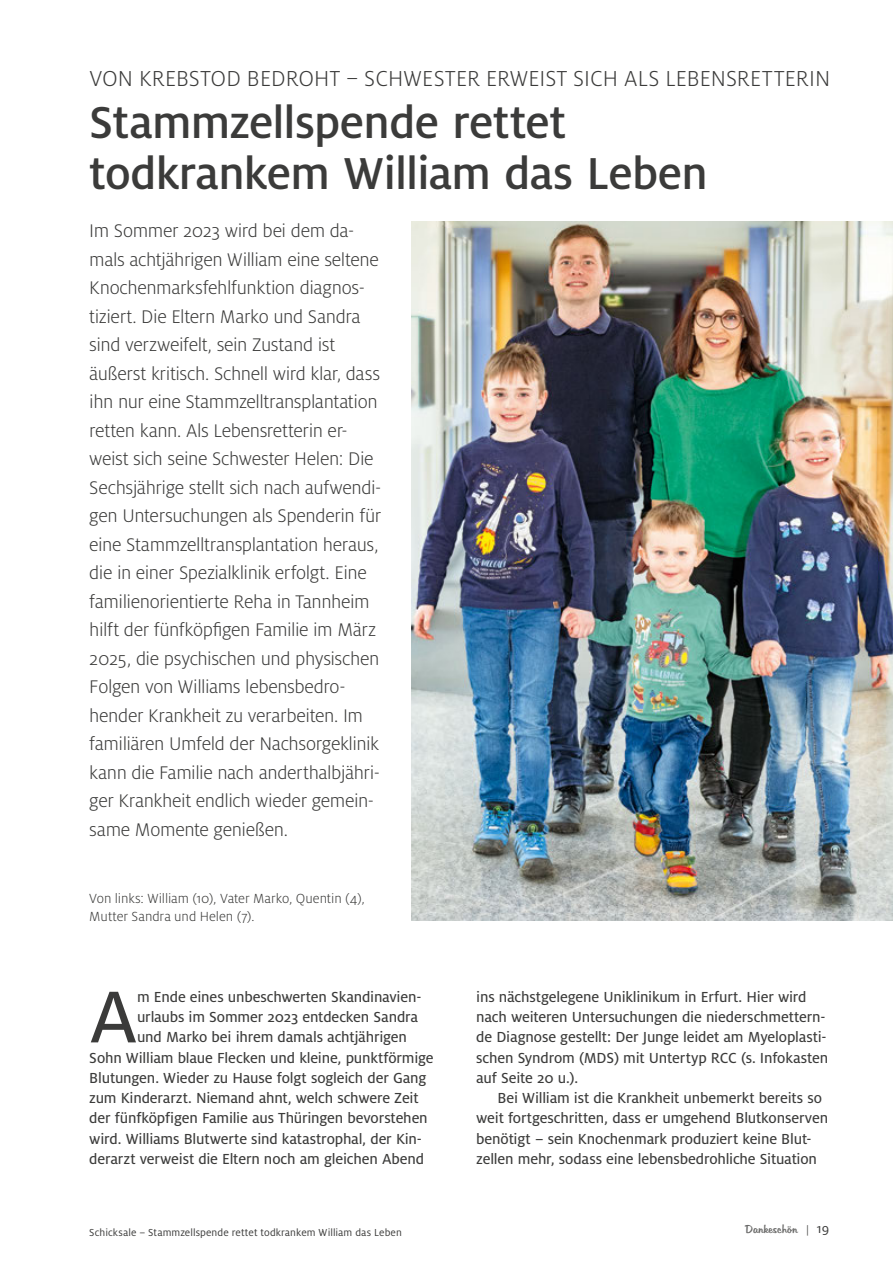
<style>
.page{position:relative;width:893px;height:1263px;background:#fff}
.page>*{position:absolute;margin:0;border:0;box-sizing:border-box;transform-origin:0 0}
.Fließtext{font:81.3px "Milo Pro Text";color:#3b3b3a}
.Fließtext-2{font:500 49.5px/51px "Milo Pro";letter-spacing:-.015em;color:#3b3b3a}
.t1{font:300 24px "Milo Pro";letter-spacing:.005em;color:#3b3b3a}
.t2{font:300 20.25px/28.5px "Milo Pro";letter-spacing:-.02em;color:#3b3b3a}
.Fließtext-3{font:16.2px/20.2px "Milo Pro Text";letter-spacing:-.01em;color:#3b3b3a}
.Bildunterschrift{font:300 14.7px/18px "Milo Pro";letter-spacing:-.005em;color:#3b3b3a}
.Kolumnentitel_rechts{font:11.25px "Milo Pro";letter-spacing:.01em;color:#3b3b3a}
.t3{font:11.25px "Tabitha";color:#6a6a69}
.s1{font-family:"Milo Pro";font-size:10.5px;color:#3b3b3a}
.s2{font-family:"Milo Pro";font-size:14.25px;color:#3b3b3a}
</style>
<div class="page">
<img style="left:411px;top:221px;width:482px;height:700px">
<p class="t1" style="left:89px;top:65px;width:742px">VON KREBSTOD BEDROHT – SCHWESTER ERWEIST SICH ALS LEBENSRETTERIN</p>
<p class="Fließtext-2" style="left:89px;top:97px;width:620px">Stammzellspende rettet todkrankem William das Leben</p>
<p class="t2" style="left:89px;top:217px;width:293px">Im Sommer 2023 wird bei dem da&shy;mals achtjährigen William eine seltene Knochenmarksfehlfunktion diagnos&shy;tiziert. Die Eltern Marko und Sandra sind verzweifelt, sein Zustand ist äußerst kritisch. Schnell wird klar, dass ihn nur eine Stammzelltransplantation retten kann. Als Lebensretterin er&shy;weist sich seine Schwester Helen: Die Sechsjährige stellt sich nach aufwendi&shy;gen Untersuchungen als Spenderin für eine Stammzelltransplantation heraus, die in einer Spezialklinik erfolgt. Eine familienorientierte Reha in Tannheim hilft der fünfköpfigen Familie im März 2025, die psychischen und physischen Folgen von Williams lebensbedro&shy;hender Krankheit zu verarbeiten. Im familiären Umfeld der Nachsorgeklinik kann die Familie nach anderthalbjähri&shy;ger Krankheit endlich wieder gemein&shy;same Momente genießen.</p>
<p class="Bildunterschrift" style="left:89px;top:889px;width:277px">Von links: William (10), Vater Marko, Quentin (4),<br>Mutter Sandra und Helen (7).</p>
<p class="Fließtext" style="left:89px;top:972px;width:50px">A</p>
<p class="Fließtext-3" style="left:137px;top:987px;width:286px">m Ende eines unbeschwerten Skandinavien-</p>
<p class="Fließtext-3" style="left:137px;top:1007px;width:283px">urlaubs im Sommer 2023 entdecken Sandra</p>
<p class="Fließtext-3" style="left:137px;top:1027px;width:271px">und Marko bei ihrem damals achtjährigen</p>
<p class="Fließtext-3" style="left:89px;top:1047px;width:346px">Sohn William blaue Flecken und kleine, punktförmige</p>
<p class="Fließtext-3" style="left:89px;top:1068px;width:339px">Blutungen. Wieder zu Hause folgt sogleich der Gang</p>
<p class="Fließtext-3" style="left:89px;top:1088px;width:331px">zum Kinderarzt. Niemand ahnt, welch schwere Zeit</p>
<p class="Fließtext-3" style="left:89px;top:1108px;width:340px">der fünfköpfigen Familie aus Thüringen bevorstehen</p>
<p class="Fließtext-3" style="left:89px;top:1128px;width:334px">wird. Williams Blutwerte sind katastrophal, der Kin-</p>
<p class="Fließtext-3" style="left:89px;top:1149px;width:336px">derarzt verweist die Eltern noch am gleichen Abend</p>
<p class="Kolumnentitel_rechts" style="left:89px;top:1226px;width:314px">Schicksale – Stammzellspende rettet todkrankem William das Leben</p>
<p class="Fließtext-3" style="left:476px;top:987px;width:353px">ins nächstgelegene Uniklinikum in Erfurt. Hier wird nach weiteren Untersuchungen die niederschmettern&shy;de Diagnose gestellt: Der Junge leidet am Myeloplasti&shy;schen Syndrom (MDS) mit Untertyp RCC (s. Infokasten auf Seite 20 u.).</p>
<p class="Fließtext-3" style="left:476px;top:1088px;width:353px;text-indent:21px">Bei William ist die Krankheit unbemerkt bereits so weit fortgeschritten, dass er umgehend Blutkonserven benötigt – sein Knochenmark produziert keine Blut&shy;zellen mehr, sodass eine lebensbedrohliche Situation</p>
<p class="t3" style="left:746px;top:1222px;width:85px">Dankeschön <span class="s1">|</span> <span class="s2">19</span></p>
</div>
